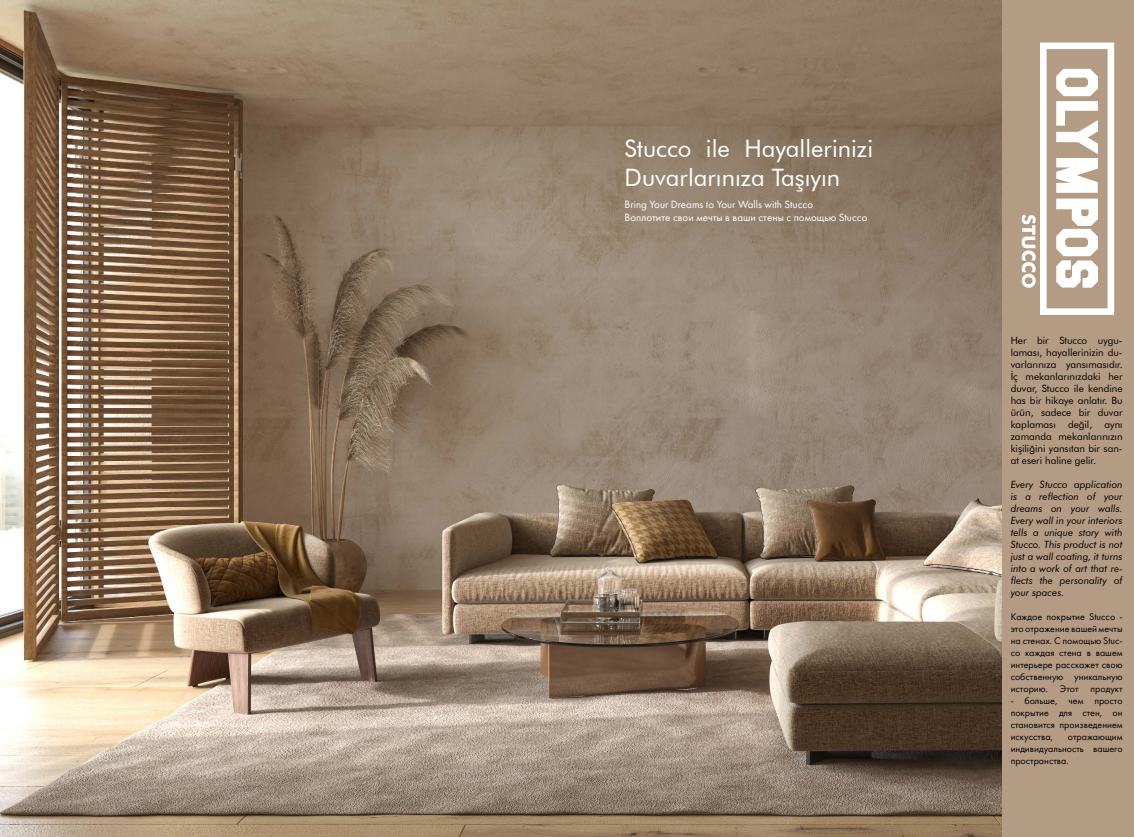
<style>
.page{position:relative;width:1134px;height:837px;background:#fff}
.page>*{position:absolute;margin:0;border:0;box-sizing:border-box;transform-origin:0 0}
.t1{font:24px/28.8px "Futura BT";color:#fff}
.t2{font:11px/13.2px "Futura Book C";color:#fff}
.t3{font:10px/12px "Futura Book C";color:#000;text-align:justify}
.t4{font:10px/12px "Futura BT";color:#000;text-align:justify}
.t5{font:italic 10px/12px "Futura BT";color:#000;text-align:justify}
</style>
<div class="page">
<div style="left:1002px;top:0;width:132px;height:836px;background:#b49b83"></div>
<img style="left:0;top:0;width:1002px;height:836px">
<svg style="left:1022px;top:43px;width:92px;height:272px"></svg>
<h1 class="t1" style="left:625px;top:134px;width:250px">Stucco ile Hayallerinizi<br>Duvarlarınıza Taşıyın</h1>
<p class="t2" style="left:625px;top:198px;width:244px">Bring Your Dreams to Your Walls with Stucco<br>Воплотите свои мечты в ваши стены с помощью Stucco</p>
<p class="t4" style="left:1011px;top:334px;width:113px">Her bir Stucco uygu&shy;laması, hayallerinizin du&shy;varlarınıza yansımasıdır.<br>İç mekanlarınızdaki her duvar, Stucco ile kendine has bir hikaye anlatır. Bu ürün, sadece bir duvar kaplaması değil, aynı zamanda mekanlarınızın kişiliğini yansıtan bir san&shy;at eseri haline gelir.</p>
<p class="t5" style="left:1011px;top:478px;width:113px">Every Stucco application is a reflection of your dreams on your walls.<br>Every wall in your interiors tells a unique story with Stucco. This product is not just a wall coating, it turns into a work of art that re&shy;flects the personality of your spaces.</p>
<p class="t3" style="left:1011px;top:610px;width:113px">Каждое покрытие Stucco - это отражение вашей мечты на стенах. С помощью Stuc&shy;co каждая стена в вашем интерьере расскажет свою собственную уникальную историю. Этот продукт</p>
<p class="t3" style="left:1011px;top:694px;width:113px">- больше, чем просто покрытие для стен, он становится произведением искусства,</p>
<p class="t3" style="left:1011px;top:730px;width:113px;text-indent:57px">отражающим индивидуальность вашего пространства.</p>
</div>
